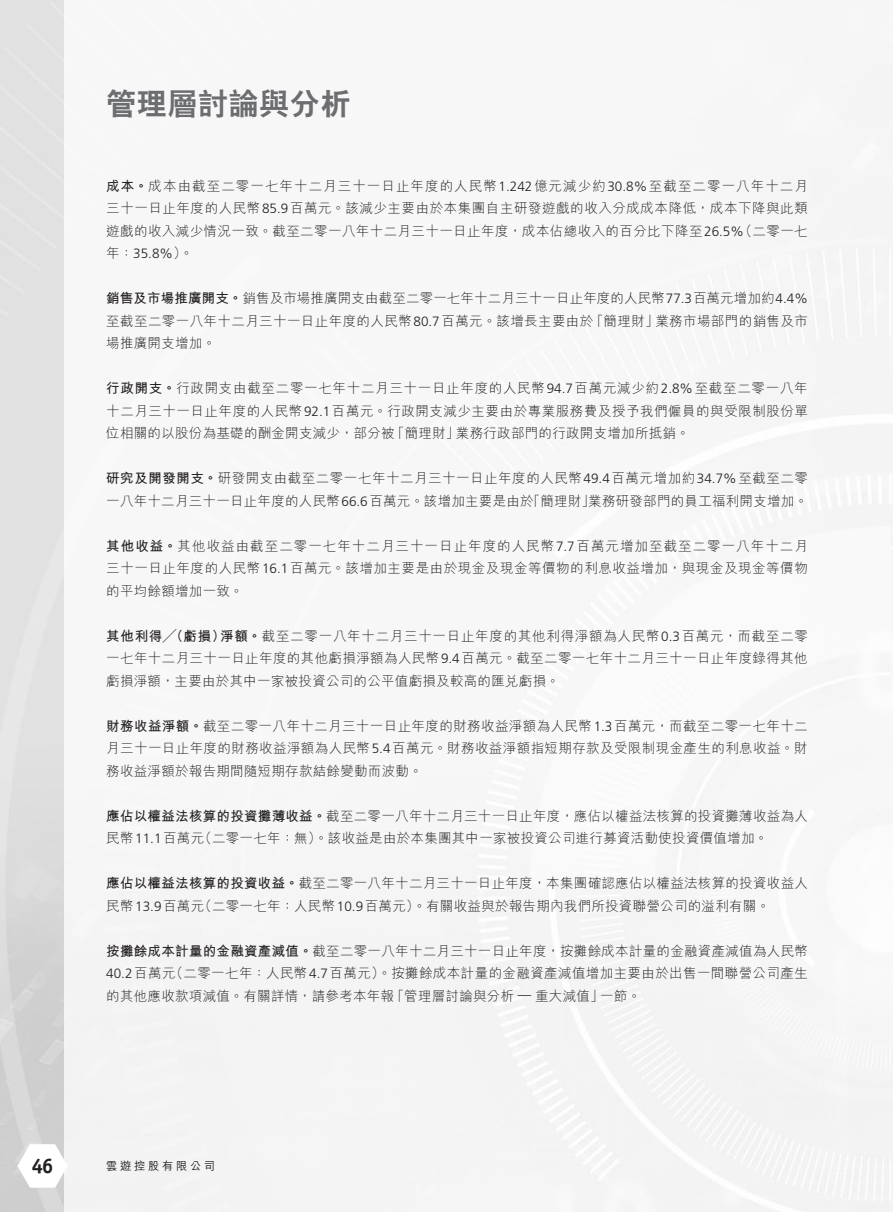
<style>
.page{position:relative;width:893px;height:1212px;background:#fff}
.page>*{position:absolute;margin:0;border:0;box-sizing:border-box;transform-origin:0 0}
.t1{font:800 30px "C Hei 2 HK";letter-spacing:.02em;color:#6c6d70}
.t2{font:700 21px "Officina Sans Std";color:#231f20}
._00_txt{font:300 13.5px/22.5px "M Hei HK";letter-spacing:.02em;color:#231f20;text-align:justify}
.t3{font:500 11.25px "M Hei HK";letter-spacing:.24em;color:#231f20}
.s1{font-weight:700}
.s2{font-family:"Frutiger LT Std"}
</style>
<div class="page">
<svg style="left:17px;top:1144px;width:51px;height:43px"></svg>
<h1 class="t1" style="left:106px;top:89px;width:246px">管理層討論與分析</h1>
<p class="_00_txt" style="left:106px;top:174px;width:703px"><span class="s1">成本。</span>成本由截至二零一七年十二月三十一日止年度的人民幣<span class="s2">1.242</span>億元減少約<span class="s2">30.8%</span>至截至二零一八年十二月三十一日止年度的人民幣<span class="s2">85.9</span>百萬元。該減少主要由於本集團自主研發遊戲的收入分成成本降低，成本下降與此類遊戲的收入減少情況一致。截至二零一八年十二月三十一日止年度，成本佔總收入的百分比下降至<span class="s2">26.5%</span>（二零一七年：<span class="s2">35.8%</span>）。</p>
<p class="_00_txt" style="left:106px;top:287px;width:703px"><span class="s1">銷售及市場推廣開支。</span>銷售及市場推廣開支由截至二零一七年十二月三十一日止年度的人民幣<span class="s2">77.3</span>百萬元增加約<span class="s2">4.4%</span>至截至二零一八年十二月三十一日止年度的人民幣<span class="s2">80.7</span>百萬元。該增長主要由於「簡理財」業務市場部門的銷售及市場推廣開支增加。</p>
<p class="_00_txt" style="left:106px;top:377px;width:703px"><span class="s1">行政開支。</span>行政開支由截至二零一七年十二月三十一日止年度的人民幣<span class="s2">94.7</span>百萬元減少約<span class="s2">2.8%</span>至截至二零一八年十二月三十一日止年度的人民幣<span class="s2">92.1</span>百萬元。行政開支減少主要由於專業服務費及授予我們僱員的與受限制股份單位相關的以股份為基礎的酬金開支減少，部分被「簡理財」業務行政部門的行政開支增加所抵銷。</p>
<p class="_00_txt" style="left:106px;top:467px;width:703px"><span class="s1">研究及開發開支。</span>研發開支由截至二零一七年十二月三十一日止年度的人民幣<span class="s2">49.4</span>百萬元增加約<span class="s2">34.7%</span>至截至二零一八年十二月三十一日止年度的人民幣<span class="s2">66.6</span>百萬元。該增加主要是由於「簡理財」業務研發部門的員工福利開支增加。</p>
<p class="_00_txt" style="left:106px;top:534px;width:703px"><span class="s1">其他收益。</span>其他收益由截至二零一七年十二月三十一日止年度的人民幣<span class="s2">7.7</span>百萬元增加至截至二零一八年十二月三十一日止年度的人民幣<span class="s2">16.1</span>百萬元。該增加主要是由於現金及現金等價物的利息收益增加，與現金及現金等價物的平均餘額增加一致。</p>
<p class="_00_txt" style="left:106px;top:624px;width:703px"><span class="s1">其他利得╱（虧損）淨額。</span>截至二零一八年十二月三十一日止年度的其他利得淨額為人民幣<span class="s2">0.3</span>百萬元，而截至二零一七年十二月三十一日止年度的其他虧損淨額為人民幣<span class="s2">9.4</span>百萬元。截至二零一七年十二月三十一日止年度錄得其他虧損淨額，主要由於其中一家被投資公司的公平值虧損及較高的匯兌虧損。</p>
<p class="_00_txt" style="left:106px;top:714px;width:703px"><span class="s1">財務收益淨額。</span>截至二零一八年十二月三十一日止年度的財務收益淨額為人民幣<span class="s2">1.3</span>百萬元，而截至二零一七年十二月三十一日止年度的財務收益淨額為人民幣<span class="s2">5.4</span>百萬元。財務收益淨額指短期存款及受限制現金產生的利息收益。財務收益淨額於報告期間隨短期存款結餘變動而波動。</p>
<p class="_00_txt" style="left:106px;top:804px;width:703px"><span class="s1">應佔以權益法核算的投資攤薄收益。</span>截至二零一八年十二月三十一日止年度，應佔以權益法核算的投資攤薄收益為人民幣<span class="s2">11.1</span>百萬元（二零一七年：無）。該收益是由於本集團其中一家被投資公司進行募資活動使投資價值增加。</p>
<p class="_00_txt" style="left:106px;top:872px;width:703px"><span class="s1">應佔以權益法核算的投資收益。</span>截至二零一八年十二月三十一日止年度，本集團確認應佔以權益法核算的投資收益人民幣<span class="s2">13.9</span>百萬元（二零一七年：人民幣<span class="s2">10.9</span>百萬元）。有關收益與於報告期內我們所投資聯營公司的溢利有關。</p>
<p class="_00_txt" style="left:106px;top:939px;width:703px"><span class="s1">按攤餘成本計量的金融資產減值。</span>截至二零一八年十二月三十一日止年度，按攤餘成本計量的金融資產減值為人民幣<span class="s2">40.2</span>百萬元（二零一七年：人民幣<span class="s2">4.7</span>百萬元）。按攤餘成本計量的金融資產減值增加主要由於出售一間聯營公司產生的其他應收款項減值。有關詳情，請參考本年報「管理層討論與分析 <sup>—</sup> 重大減值」一節。</p>
<h2 class="t2" style="left:31px;top:1153px;width:24px">46</h2>
<p class="t3" style="left:106px;top:1157px;width:110px">雲遊控股有限公司</p>
</div>
